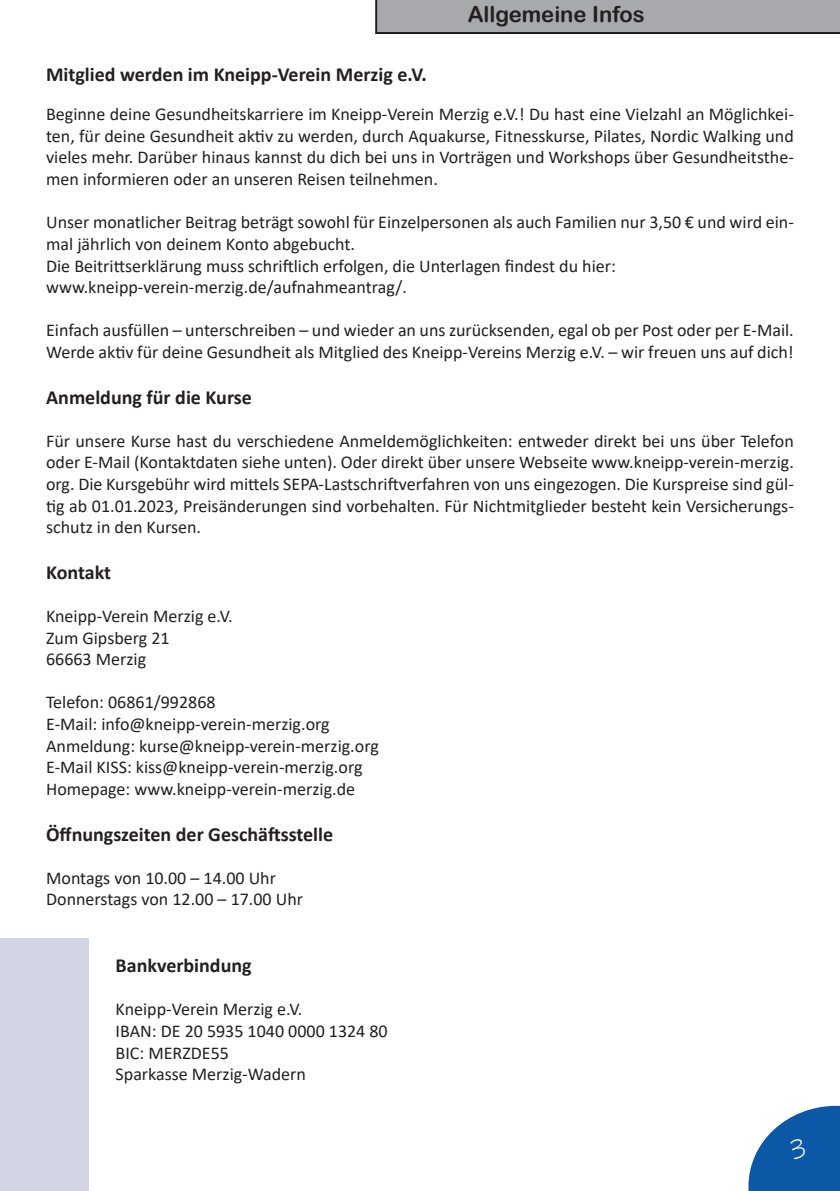
<style>
.page{position:relative;width:840px;height:1191px;background:#fff}
.page>*{position:absolute;margin:0;border:0;box-sizing:border-box;transform-origin:0 0}
.t1{font:26px "Ink Free";color:#fff}
.t2{font:22px "Arial Rounded MT Bold";color:#231f20}
.t3{font:700 20px "Calibri";color:#231f20}
.t4{font:18px/21.6px "Calibri";color:#231f20;text-align:justify}
</style>
<div class="page">
<svg style="left:748px;top:1105px;width:91px;height:86px"></svg>
<div style="left:0;top:938px;width:89px;height:253px;background:#d4d4e7"></div>
<div style="left:375px;top:0;width:464px;height:34px;background:#a8a9ad"></div>
<p class="t2" style="left:467px;top:1px;width:178px">Allgemeine Infos</p>
<p class="t3" style="left:46px;top:60px;width:382px">Mitglied werden im Kneipp-Verein Merzig e.V.</p>
<p class="t4" style="left:46px;top:103px;width:748px">Beginne deine Gesundheitskarriere im Kneipp-Verein Merzig e.V.! Du hast eine Vielzahl an Möglichkei&shy;ten, für deine Gesundheit aktiv zu werden, durch Aquakurse, Fitnesskurse, Pilates, Nordic Walking und vieles mehr. Darüber hinaus kannst du dich bei uns in Vorträgen und Workshops über Gesundheitsthe&shy;men informieren oder an unseren Reisen teilnehmen.</p>
<p class="t4" style="left:46px;top:211px;width:748px">Unser monatlicher Beitrag beträgt sowohl für Einzelpersonen als auch Familien nur 3,50 € und wird ein&shy;mal jährlich von deinem Konto abgebucht.</p>
<p class="t4" style="left:46px;top:254px;width:571px">Die Beitrittserklärung muss schriftlich erfolgen, die Unterlagen findest du hier:</p>
<p class="t4" style="left:46px;top:276px;width:362px">www.kneipp-verein-merzig.de/aufnahmeantrag/.</p>
<p class="t4" style="left:46px;top:319px;width:748px">Einfach ausfüllen – unterschreiben – und wieder an uns zurücksenden, egal ob per Post oder per E-Mail.</p>
<p class="t4" style="left:46px;top:341px;width:748px">Werde aktiv für deine Gesundheit als Mitglied des Kneipp-Vereins Merzig e.V. – wir freuen uns auf dich!</p>
<p class="t3" style="left:46px;top:383px;width:207px">Anmeldung für die Kurse</p>
<p class="t4" style="left:46px;top:429px;width:748px">Für unsere Kurse hast du verschiedene Anmeldemöglichkeiten: entweder direkt bei uns über Telefon oder E-Mail (Kontaktdaten siehe unten). Oder direkt über unsere Webseite www.kneipp-verein-merzig. org. Die Kursgebühr wird mittels SEPA-Lastschriftverfahren von uns eingezogen. Die Kurspreise sind gül&shy;tig ab 01.01.2023, Preisänderungen sind vorbehalten. Für Nichtmitglieder besteht kein Versicherungs&shy;schutz in den Kursen.</p>
<p class="t3" style="left:46px;top:558px;width:66px">Kontakt</p>
<p class="t4" style="left:46px;top:605px;width:188px">Kneipp-Verein Merzig e.V.</p>
<p class="t4" style="left:46px;top:626px;width:125px">Zum Gipsberg 21</p>
<p class="t4" style="left:46px;top:648px;width:102px">66663 Merzig</p>
<p class="t4" style="left:46px;top:691px;width:171px">Telefon: 06861/992868</p>
<p class="t4" style="left:46px;top:713px;width:285px">E-Mail: info@kneipp-verein-merzig.org</p>
<p class="t4" style="left:46px;top:734px;width:334px">Anmeldung: kurse@kneipp-verein-merzig.org</p>
<p class="t4" style="left:46px;top:756px;width:318px">E-Mail KISS: kiss@kneipp-verein-merzig.org</p>
<p class="t4" style="left:46px;top:777px;width:310px">Homepage: www.kneipp-verein-merzig.de</p>
<p class="t3" style="left:46px;top:819px;width:288px">Öffnungszeiten der Geschäftsstelle</p>
<p class="t4" style="left:46px;top:866px;width:231px">Montags von 10.00 – 14.00 Uhr</p>
<p class="t4" style="left:46px;top:888px;width:258px">Donnerstags von 12.00 – 17.00 Uhr</p>
<p class="t3" style="left:115px;top:951px;width:137px">Bankverbindung</p>
<p class="t4" style="left:115px;top:998px;width:188px">Kneipp-Verein Merzig e.V.</p>
<p class="t4" style="left:115px;top:1019px;width:273px">IBAN: DE 20 5935 1040 0000 1324 80</p>
<p class="t4" style="left:115px;top:1041px;width:115px">BIC: MERZDE55</p>
<p class="t4" style="left:115px;top:1063px;width:192px">Sparkasse Merzig-Wadern</p>
<h1 class="t1" style="left:788px;top:1130px;width:20px">3</h1>
</div>
